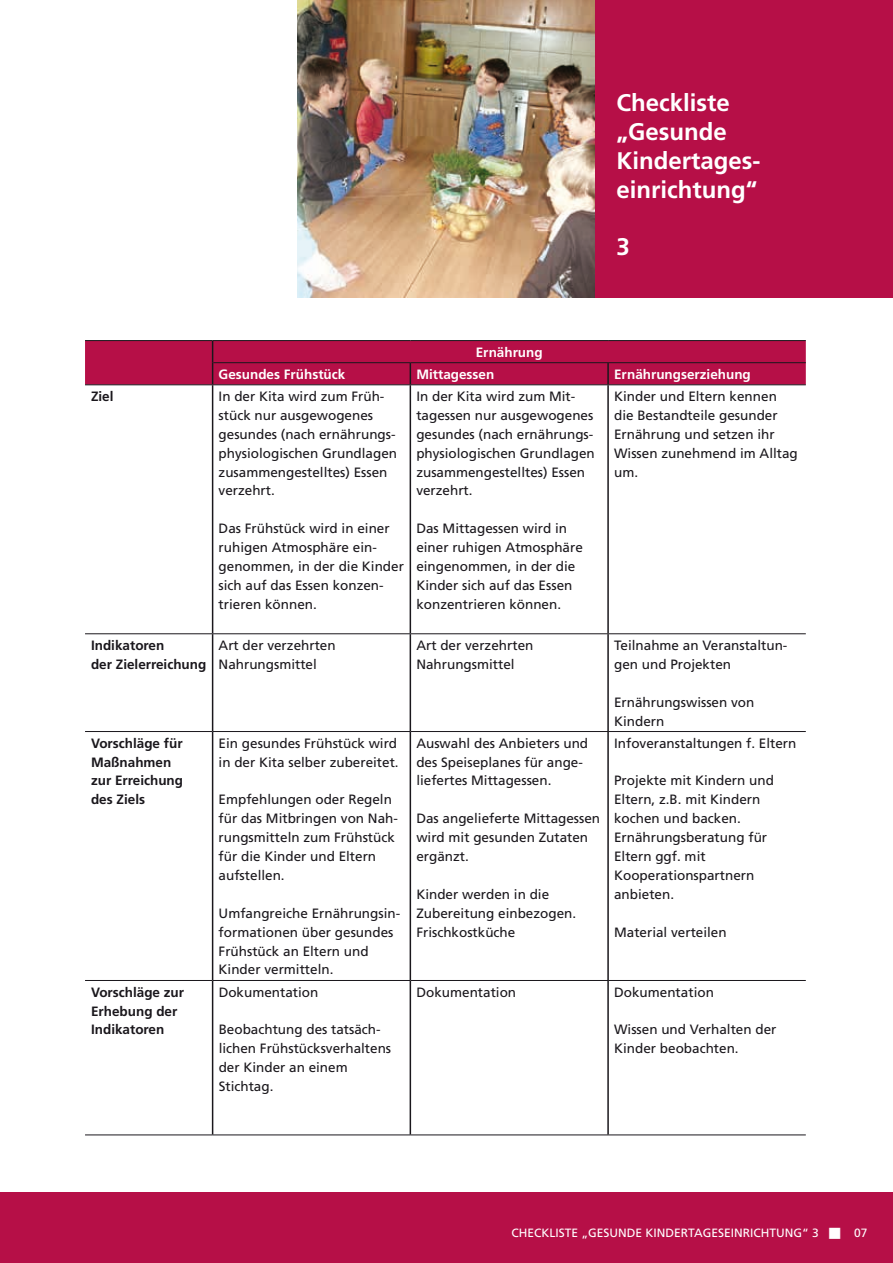
<style>
.page{position:relative;width:893px;height:1263px;background:#fff}
.page>*{position:absolute;margin:0;border:0;box-sizing:border-box;transform-origin:0 0}
.t1{font:700 24px/28.8px "Frutiger";color:#fff}
.t2{font:13.5px/18.9px "Frutiger";color:#1a171c}
.t3{font:700 13.5px/18.9px "Frutiger";color:#1a171c}
.t4{font:700 13.5px "Frutiger";color:#fff}
.t5{font:12px "Frutiger";color:#fff}
</style>
<div class="page">
<div style="left:0;top:1193px;width:893px;height:70px;background:#b60f47"></div>
<img style="left:298px;top:0;width:297px;height:298px">
<div style="left:595px;top:0;width:298px;height:298px;background:#b60f47"></div>
<svg style="left:85px;top:385px;width:721px;height:749px"></svg>
<div style="left:85px;top:341px;width:721px;height:43px;background:#b60f47"></div>
<hr style="left:607px;top:363px;width:2px;height:21px;background:#1a171c">
<hr style="left:212px;top:385px;width:1px;height:248px;background:#1a171c">
<hr style="left:410px;top:385px;width:1px;height:248px;background:#1a171c">
<hr style="left:607px;top:385px;width:2px;height:248px;background:#1a171c">
<hr style="left:212px;top:634px;width:1px;height:97px;background:#1a171c">
<hr style="left:410px;top:634px;width:1px;height:97px;background:#1a171c">
<hr style="left:607px;top:634px;width:2px;height:97px;background:#1a171c">
<hr style="left:212px;top:732px;width:1px;height:248px;background:#1a171c">
<hr style="left:410px;top:732px;width:1px;height:248px;background:#1a171c">
<hr style="left:607px;top:732px;width:2px;height:248px;background:#1a171c">
<hr style="left:212px;top:981px;width:1px;height:153px;background:#1a171c">
<hr style="left:410px;top:981px;width:1px;height:153px;background:#1a171c">
<hr style="left:607px;top:981px;width:2px;height:153px;background:#1a171c">
<hr style="left:85px;top:340px;width:128px;height:1px;background:#1a171c">
<hr style="left:213px;top:340px;width:197px;height:1px;background:#1a171c">
<hr style="left:410px;top:340px;width:198px;height:1px;background:#1a171c">
<hr style="left:608px;top:340px;width:198px;height:1px;background:#1a171c">
<hr style="left:213px;top:362px;width:197px;height:1px;background:#1a171c">
<hr style="left:410px;top:362px;width:198px;height:1px;background:#1a171c">
<hr style="left:608px;top:362px;width:198px;height:1px;background:#1a171c">
<hr style="left:85px;top:1134px;width:128px;height:1px;background:#1a171c">
<hr style="left:213px;top:1134px;width:197px;height:1px;background:#1a171c">
<hr style="left:410px;top:1134px;width:198px;height:1px;background:#1a171c">
<hr style="left:608px;top:1134px;width:198px;height:1px;background:#1a171c">
<hr style="left:85px;top:384px;width:128px;height:1px;background:#1a171c">
<hr style="left:213px;top:384px;width:197px;height:1px;background:#1a171c">
<hr style="left:410px;top:384px;width:198px;height:1px;background:#1a171c">
<hr style="left:608px;top:384px;width:198px;height:1px;background:#1a171c">
<hr style="left:85px;top:633px;width:128px;height:1px;background:#1a171c">
<hr style="left:213px;top:633px;width:197px;height:1px;background:#1a171c">
<hr style="left:410px;top:633px;width:198px;height:1px;background:#1a171c">
<hr style="left:608px;top:633px;width:198px;height:1px;background:#1a171c">
<hr style="left:85px;top:731px;width:128px;height:1px;background:#1a171c">
<hr style="left:213px;top:731px;width:197px;height:1px;background:#1a171c">
<hr style="left:410px;top:731px;width:198px;height:1px;background:#1a171c">
<hr style="left:608px;top:731px;width:198px;height:1px;background:#1a171c">
<hr style="left:85px;top:980px;width:128px;height:1px;background:#1a171c">
<hr style="left:213px;top:980px;width:197px;height:1px;background:#1a171c">
<hr style="left:410px;top:980px;width:198px;height:1px;background:#1a171c">
<hr style="left:608px;top:980px;width:198px;height:1px;background:#1a171c">
<p class="t4" style="left:476px;top:344px;width:69px">Ernährung</p>
<h1 class="t1" style="left:617px;top:88px;width:146px">Checkliste „Gesunde<br>Kindertages&shy;einrichtung“</h1>
<h1 class="t1" style="left:617px;top:232px;width:15px">3</h1>
<p class="t4" style="left:219px;top:366px;width:128px">Gesundes Frühstück</p>
<p class="t4" style="left:416px;top:366px;width:80px">Mittagessen</p>
<p class="t4" style="left:614px;top:366px;width:138px">Ernährungserziehung</p>
<p class="t3" style="left:91px;top:387px;width:24px">Ziel</p>
<p class="t2" style="left:219px;top:387px;width:180px">In der Kita wird zum Früh&shy;stück nur ausgewogenes gesundes (nach ernährungs&shy;physiologischen Grundlagen zusammengestelltes) Essen verzehrt.</p>
<p class="t2" style="left:219px;top:519px;width:187px">Das Frühstück wird in einer ruhigen Atmosphäre ein&shy;genommen, in der die Kinder sich auf das Essen konzen&shy;trieren können.</p>
<p class="t2" style="left:416px;top:387px;width:180px">In der Kita wird zum Mit&shy;tagessen nur ausgewogenes gesundes (nach ernährungs&shy;physiologischen Grundlagen zusammengestelltes) Essen verzehrt.</p>
<p class="t2" style="left:416px;top:519px;width:168px">Das Mittagessen wird in einer ruhigen Atmosphäre eingenommen, in der die<br>Kinder sich auf das Essen konzentrieren können.</p>
<p class="t2" style="left:614px;top:387px;width:185px">Kinder und Eltern kennen die Bestandteile gesunder<br>Ernährung und setzen ihr<br>Wissen zunehmend im Alltag um.</p>
<p class="t3" style="left:91px;top:636px;width:117px">Indikatoren<br>der Zielerreichung</p>
<p class="t2" style="left:219px;top:636px;width:119px">Art der verzehrten<br>Nahrungsmittel</p>
<p class="t2" style="left:416px;top:636px;width:119px">Art der verzehrten<br>Nahrungsmittel</p>
<p class="t2" style="left:614px;top:636px;width:175px">Teilnahme an Veranstaltun&shy;gen und Projekten</p>
<p class="t2" style="left:614px;top:692px;width:142px">Ernährungswissen von<br>Kindern</p>
<p class="t3" style="left:91px;top:733px;width:94px">Vorschläge für<br>Maßnahmen zur Erreichung des Ziels</p>
<p class="t2" style="left:219px;top:733px;width:182px">Ein gesundes Frühstück wird in der Kita selber zubereitet.</p>
<p class="t2" style="left:614px;top:733px;width:184px">Infoveranstaltungen f. Eltern</p>
<p class="t2" style="left:614px;top:771px;width:161px">Projekte mit Kindern und<br>Eltern, z.B. mit Kindern kochen und backen.<br>Ernährungsberatung für<br>Eltern ggf. mit<br>Kooperationspartnern anbieten.</p>
<p class="t2" style="left:614px;top:922px;width:114px">Material verteilen</p>
<p class="t2" style="left:416px;top:733px;width:173px">Auswahl des Anbieters und des Speiseplanes für ange&shy;liefertes Mittagessen.</p>
<p class="t2" style="left:416px;top:809px;width:185px">Das angelieferte Mittagessen wird mit gesunden Zutaten ergänzt.</p>
<p class="t2" style="left:416px;top:885px;width:161px">Kinder werden in die<br>Zubereitung einbezogen.<br>Frischkostküche</p>
<p class="t2" style="left:219px;top:790px;width:181px">Empfehlungen oder Regeln für das Mitbringen von Nah&shy;rungsmitteln zum Frühstück für die Kinder und Eltern aufstellen.</p>
<p class="t2" style="left:219px;top:904px;width:183px">Umfangreiche Ernährungsin&shy;formationen über gesundes<br>Frühstück an Eltern und<br>Kinder vermitteln.</p>
<p class="t3" style="left:91px;top:982px;width:95px">Vorschläge zur<br>Erhebung der<br>Indikatoren</p>
<p class="t2" style="left:219px;top:982px;width:101px">Dokumentation</p>
<p class="t2" style="left:219px;top:1020px;width:174px">Beobachtung des tatsäch&shy;lichen Frühstücksverhaltens der Kinder an einem<br>Stichtag.</p>
<p class="t2" style="left:416px;top:982px;width:101px">Dokumentation</p>
<p class="t2" style="left:614px;top:982px;width:101px">Dokumentation</p>
<p class="t2" style="left:614px;top:1020px;width:164px">Wissen und Verhalten der<br>Kinder beobachten.</p>
<p class="t5" style="left:512px;top:1226px;width:15px">Checklis</p>
<p class="t5" style="left:565px;top:1226px;width:41px">te „Gesunde</p>
<p class="t5" style="left:646px;top:1226px;width:16px">Kinder</p>
<p class="t5" style="left:688px;top:1226px;width:14px">tageseinrich</p>
<p class="t5" style="left:769px;top:1226px;width:16px">tung</p>
<p class="t5" style="left:802px;top:1226px;width:67px">“ 3 ■ 07</p>
</div>
